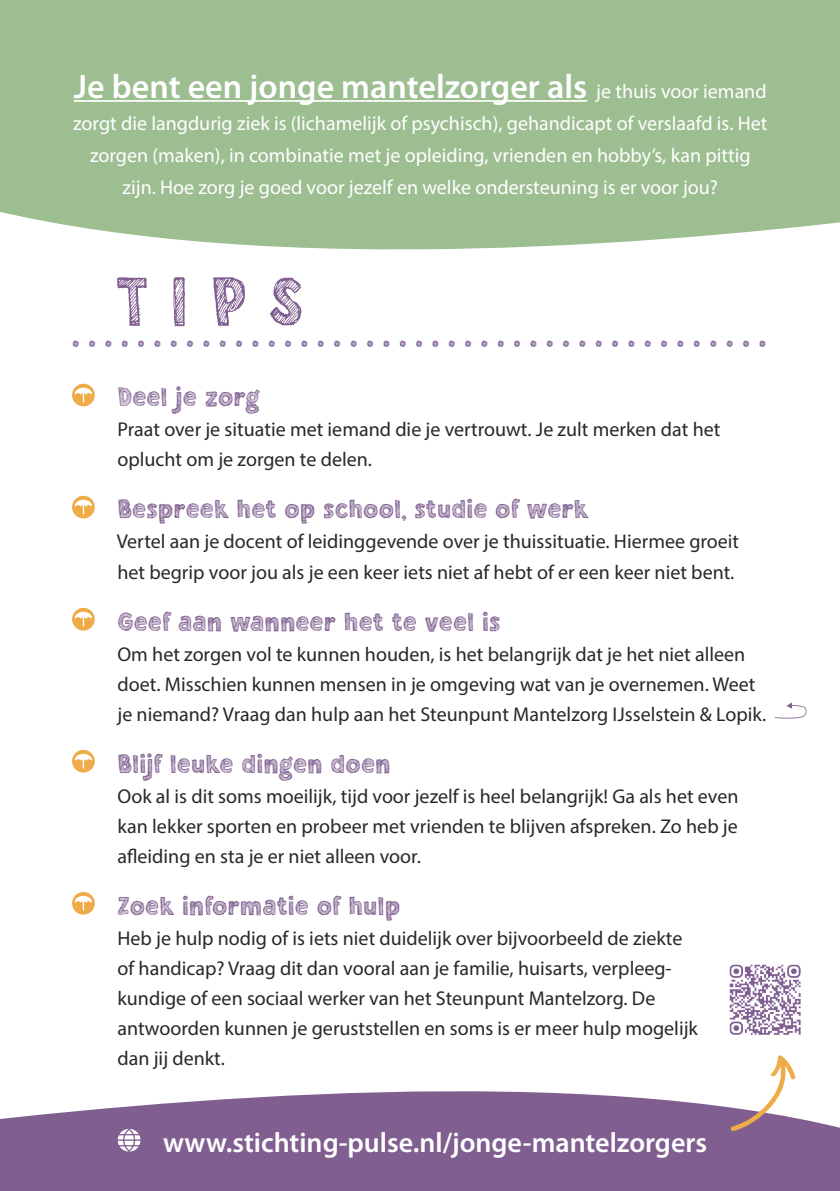
<style>
.page{position:relative;width:840px;height:1191px;background:#fff}
.page>*{position:absolute;margin:0;border:0;box-sizing:border-box;transform-origin:0 0}
.t1{font:86px "Chalkboy";color:#805f90}
.t2{font:46px "Chalkboy";color:#805f90}
.t3{font:600 34px "Myriad Pro";color:#fff}
.t4{font:32px "Chalkboy";color:#805f90}
.t5{font:600 28px "Myriad Pro";color:#fff}
.t6{font:20px/30px "Myriad Pro";color:#27282c}
.t7{font:20px/32px "Myriad Pro";color:#fff;text-align:center}
.s1{font-weight:400;font-size:20px}
</style>
<div class="page">
<svg style="left:0;top:141px;width:839px;height:266px"></svg>
<svg style="left:0;top:1076px;width:839px;height:115px;fill:#805f90"></svg>
<svg style="left:118px;top:1128px;width:22px;height:23px"></svg>
<div style="left:0;top:0;width:839px;height:141px;background:#9cbe91"></div>
<div style="left:72px;top:384px;width:23px;height:22px;background:#efab48;border-radius:50%"></div>
<svg style="left:75px;top:388px;width:17px;height:14px"></svg>
<div style="left:72px;top:496px;width:23px;height:22px;background:#efab48;border-radius:50%"></div>
<svg style="left:75px;top:500px;width:17px;height:14px"></svg>
<div style="left:72px;top:608px;width:23px;height:22px;background:#efab48;border-radius:50%"></div>
<svg style="left:75px;top:612px;width:17px;height:14px"></svg>
<div style="left:72px;top:750px;width:23px;height:22px;background:#efab48;border-radius:50%"></div>
<svg style="left:75px;top:754px;width:17px;height:14px"></svg>
<div style="left:72px;top:892px;width:23px;height:22px;background:#efab48;border-radius:50%"></div>
<svg style="left:75px;top:896px;width:17px;height:14px"></svg>
<hr style="left:74px;top:100px;width:513px;height:2px;background:#fff">
<svg style="left:774px;top:702px;width:32px;height:16px"></svg>
<img style="left:729px;top:964px;width:72px;height:71px">
<svg style="left:730px;top:1055px;width:65px;height:76px"></svg>
<h3 class="t3" style="left:74px;top:64px;width:694px">Je bent een jonge mantelzorger als <span class="s1">je thuis voor iemand</span></h3>
<p class="t7" style="left:73px;top:106px;width:695px">zorgt die langdurig ziek is (lichamelijk of psychisch), gehandicapt of verslaafd is. Het zorgen (maken), in combinatie met je opleiding, vrienden en hobby’s, kan pittig zijn. Hoe zorg je goed voor jezelf en welke ondersteuning is er voor jou?</p>
<h1 class="t1" style="left:116px;top:258px;width:189px">TIPS</h1>
<h2 class="t2" style="left:72px;top:310px;width:695px">...........................................</h2>
<h3 class="t4" style="left:117px;top:381px;width:144px">Deel je zorg</h3>
<p class="t6" style="left:117px;top:414px;width:604px">Praat over je situatie met iemand die je vertrouwt. Je zult merken dat het oplucht om je zorgen te delen.</p>
<h3 class="t4" style="left:117px;top:493px;width:472px">Bespreek het op school, studie of werk</h3>
<p class="t6" style="left:117px;top:526px;width:623px">Vertel aan je docent of leidinggevende over je thuissituatie. Hiermee groeit het begrip voor jou als je een keer iets niet af hebt of er een keer niet bent.</p>
<h3 class="t4" style="left:117px;top:605px;width:384px">Geef aan wanneer het te veel is</h3>
<p class="t6" style="left:117px;top:638px;width:650px">Om het zorgen vol te kunnen houden, is het belangrijk dat je het niet alleen doet. Misschien kunnen mensen in je omgeving wat van je overnemen. Weet je niemand? Vraag dan hulp aan het Steunpunt Mantelzorg IJsselstein &amp; Lopik.</p>
<h3 class="t4" style="left:117px;top:747px;width:274px">Blijf leuke dingen doen</h3>
<p class="t6" style="left:117px;top:780px;width:622px;text-align:justify">Ook al is dit soms moeilijk, tijd voor jezelf is heel belangrijk! Ga als het even kan lekker sporten en probeer met vrienden te blijven afspreken. Zo heb je afleiding en sta je er niet alleen voor.</p>
<h3 class="t4" style="left:117px;top:889px;width:284px">Zoek informatie of hulp</h3>
<p class="t6" style="left:117px;top:922px;width:581px">Heb je hulp nodig of is iets niet duidelijk over bijvoorbeeld de ziekte of handicap? Vraag dit dan vooral aan je familie, huisarts, verpleeg&shy;kundige of een sociaal werker van het Steunpunt Mantelzorg. De antwoorden kunnen je geruststellen en soms is er meer hulp mogelijk dan jij denkt.</p>
<h3 class="t5" style="left:163px;top:1124px;width:545px">www.stichting-pulse.nl/jonge-mantelzorgers</h3>
</div>
